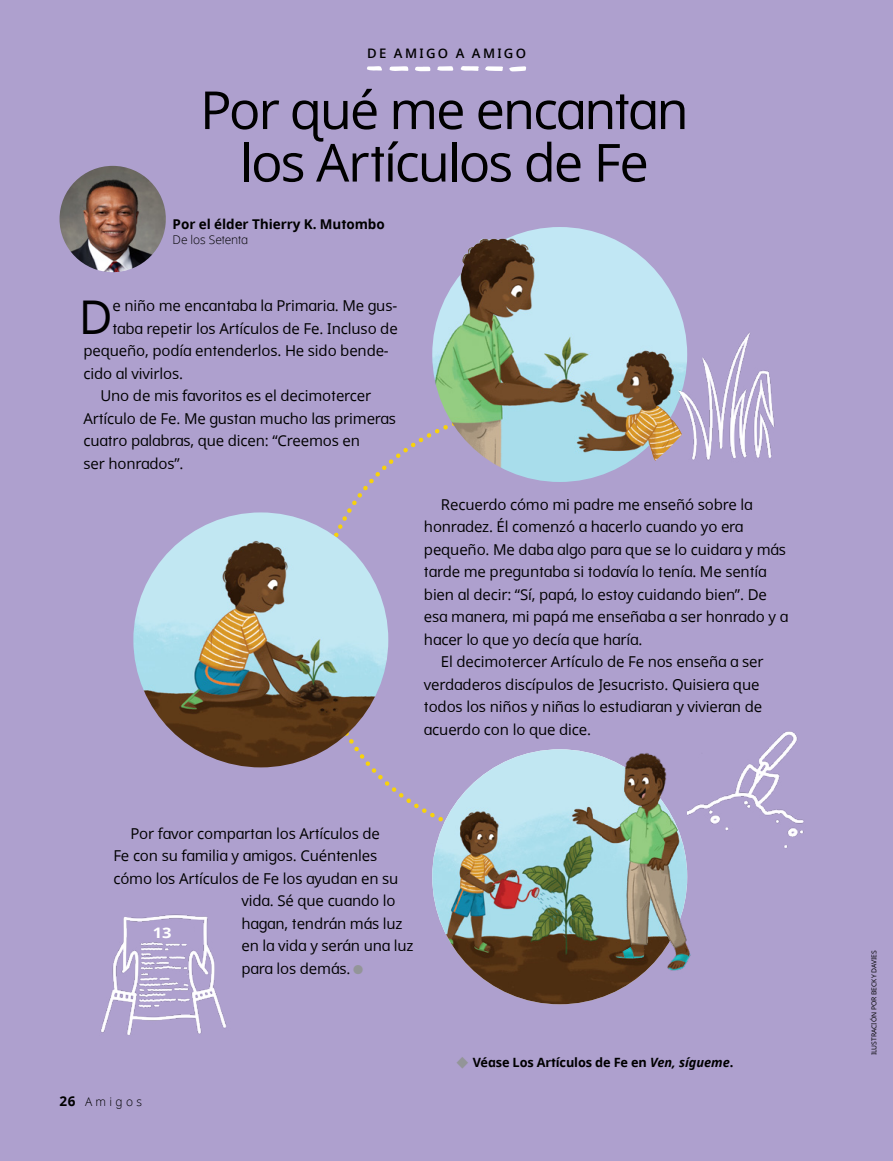
<style>
.page{position:relative;width:893px;height:1161px;background:#aea0ce}
.page>*{position:absolute;margin:0;border:0;box-sizing:border-box;transform-origin:0 0}
.t1{font:52.5px/52.5px "Dots Solidlds Lat";letter-spacing:-.04em;color:#000;text-align:center}
.ARTCL_para_first{font:46.5px "Dots Solidlds Lat";color:#000}
.ARTCL_para{font:15px/22.5px "Dots Solidlds Lat";letter-spacing:-.01em;color:#000}
.ARTCL_para_first-2{font:15px "Dots Solidlds Lat";letter-spacing:-.01em;color:#000}
.ARTCL-BY_para{font:14.55px "Dots Solid lds Lat Bold";color:#fff;scale:1.14 1}
.ARTCL-BY_para_first{font:13.5px "Dots Solid lds Lat Bold";letter-spacing:-.005em;color:#000}
.t2{font:600 13.2px "Dots Solidlds Lat";letter-spacing:.17em;color:#000}
.INFO_para_dots_Diamo{font:12.75px "Dots Solid lds Lat Bold";letter-spacing:-.01em;color:#000}
.ARTCL-BY_para-2{font:300 12px "Dots Solidlds Lat";letter-spacing:-.005em;color:#000}
.t3{font:6.75px "Dots Solidlds Lat";color:#000}
.s1{font-family:"Ding P Ilds Dpi";font-size:12.75px;color:#939598}
.s2{font-family:"Dots Solid lds Lat Bold";font-weight:400;font-size:13.5px}
.s3{color:#939598}
.s4{font-family:"Dots Solidlds Lat";font-weight:700;font-style:italic}
</style>
<div class="page">
<img style="left:100px;top:914px;width:126px;height:121px">
<svg style="left:137px;top:921px;width:58px;height:95px"></svg>
<svg style="left:312px;top:624px;width:132px;height:200px"></svg>
<svg style="left:334px;top:407px;width:192px;height:213px"></svg>
<img style="left:720px;top:731px;width:84px;height:117px">
<img style="left:133px;top:512px;width:255px;height:255px;border-radius:127px">
<img style="left:432px;top:227px;width:255px;height:255px;border-radius:127px">
<img style="left:432px;top:749px;width:255px;height:255px;border-radius:127px">
<img style="left:653px;top:268px;width:122px;height:192px">
<img style="left:597px;top:411px;width:85px;height:50px">
<img style="left:461px;top:239px;width:72px;height:51px">
<img style="left:602px;top:753px;width:118px;height:244px">
<img style="left:60px;top:166px;width:106px;height:106px;border-radius:53px">
<img style="left:137px;top:940px;width:54px;height:69px">
<svg style="left:389px;top:66px;width:19px;height:5px"></svg>
<svg style="left:460px;top:66px;width:19px;height:5px"></svg>
<svg style="left:485px;top:66px;width:18px;height:5px"></svg>
<svg style="left:509px;top:66px;width:17px;height:6px"></svg>
<svg style="left:415px;top:67px;width:15px;height:4px"></svg>
<svg style="left:437px;top:66px;width:16px;height:5px"></svg>
<svg style="left:367px;top:66px;width:15px;height:5px"></svg>
<p class="t2" style="left:367px;top:43px;width:160px">DE AMIGO A AMIGO</p>
<p class="t1" style="left:200px;top:84px;width:490px">Por qué me encantan los Artículos de Fe</p>
<p class="ARTCL-BY_para_first" style="left:173px;top:214px;width:214px">Por el élder Thierry K. Mutombo</p>
<p class="ARTCL-BY_para-2" style="left:173px;top:231px;width:77px">De los Setenta</p>
<p class="ARTCL_para_first" style="left:79px;top:283px;width:35px">D</p>
<p class="ARTCL_para_first-2" style="left:112px;top:295px;width:286px">e niño me encantaba la Primaria. Me gus-</p>
<p class="ARTCL_para_first-2" style="left:112px;top:317px;width:287px">taba repetir los Artículos de Fe. Incluso de</p>
<p class="ARTCL_para_first-2" style="left:83px;top:340px;width:307px">pequeño, podía entenderlos. He sido bende-</p>
<p class="ARTCL_para_first-2" style="left:83px;top:362px;width:101px">cido al vivirlos.</p>
<p class="ARTCL_para" style="left:83px;top:385px;width:314px;text-indent:17px">Uno de mis favoritos es el decimotercer Artículo de Fe. Me gustan mucho las primeras cuatro palabras, que dicen: “Creemos en<br>ser honrados”.</p>
<p class="ARTCL_para" style="left:424px;top:493px;width:366px;text-indent:17px">Recuerdo cómo mi padre me enseñó sobre la honradez. Él comenzó a hacerlo cuando yo era pequeño. Me daba algo para que se lo cuidara y más tarde me preguntaba si todavía lo tenía. Me sentía bien al decir: “Sí, papá, lo estoy cuidando bien”. De esa manera, mi papá me enseñaba a ser honrado y a hacer lo que yo decía que haría.</p>
<p class="ARTCL_para" style="left:424px;top:650px;width:341px;text-indent:17px">El decimotercer Artículo de Fe nos enseña a ser verdaderos discípulos de Jesucristo. Quisiera que todos los niños y niñas lo estudiaran y vivieran de acuerdo con lo que dice.</p>
<p class="ARTCL_para" style="left:130px;top:822px;width:251px">Por favor compartan los Artículos de</p>
<p class="ARTCL_para" style="left:113px;top:844px;width:265px">Fe con su familia y amigos. Cuéntenles</p>
<p class="ARTCL_para" style="left:113px;top:867px;width:287px">cómo los Artículos de Fe los ayudan en su</p>
<p class="ARTCL_para" style="left:241px;top:889px;width:156px">vida. Sé que cuando lo</p>
<p class="ARTCL_para" style="left:241px;top:912px;width:163px">hagan, tendrán más luz</p>
<p class="ARTCL_para" style="left:241px;top:934px;width:174px">en la vida y serán una luz</p>
<p class="ARTCL_para" style="left:241px;top:957px;width:123px">para los demás. <span class="s1">●</span></p>
<p class="ARTCL-BY_para" style="left:153px;top:921px;width:18px">13</p>
<p class="ARTCL-BY_para-2" style="left:60px;top:1092px;width:84px"><span class="s2">26</span> Amigos</p>
<p class="INFO_para_dots_Diamo" style="left:455px;top:1053px;width:280px"><span class="s3">◆</span> Véase Los Artículos de Fe en <span class="s4">Ven, sígueme</span>.</p>
<p class="t3" style="left:869px;top:1055px;width:106px;rotate:-90deg">ILUSTRACIÓN POR BECKY DAVIES</p>
</div>
